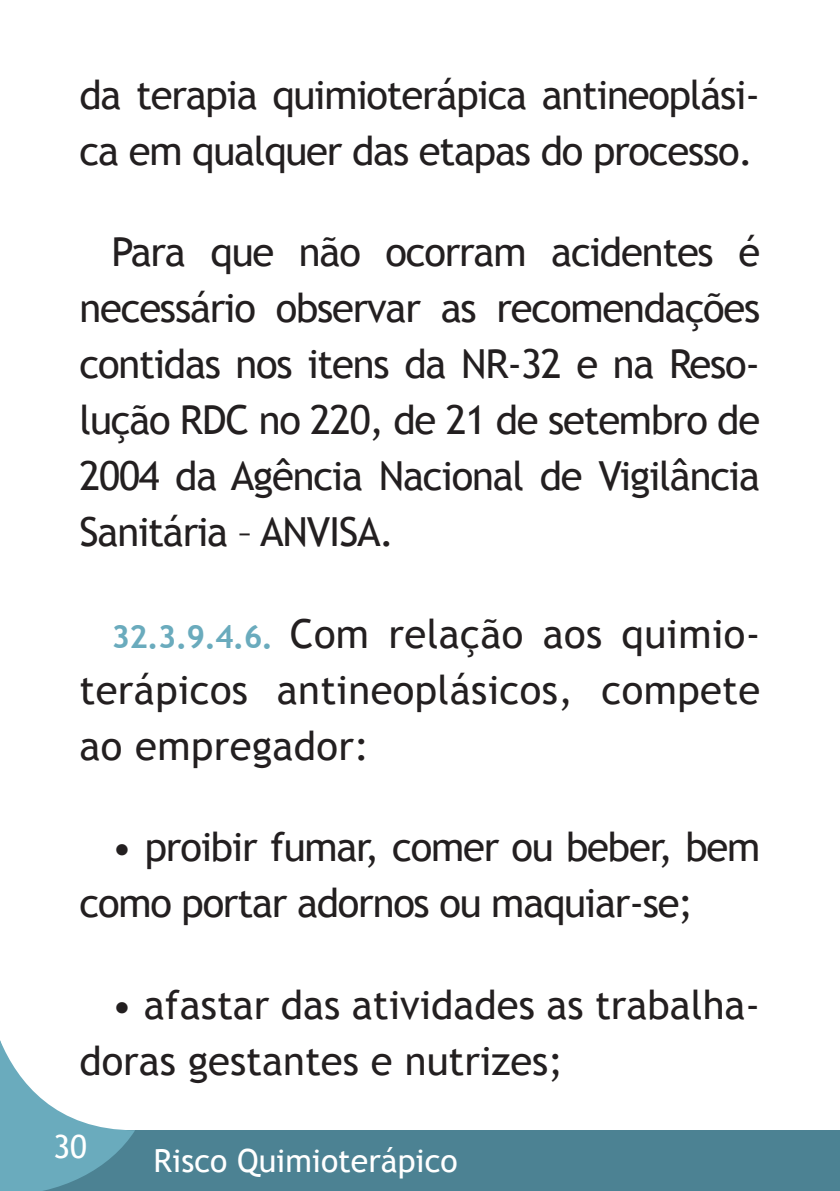
<style>
.page{position:relative;width:840px;height:1191px;background:#fff}
.page>*{position:absolute;margin:0;border:0;box-sizing:border-box;transform-origin:0 0}
.t1{font:40px/56px "Trebuchet MS";letter-spacing:-.03em;color:#231f20}
.t2{font:40px/56px "Trebuchet MS";color:#231f20}
.t3{font:32px "Trebuchet MS";color:#fff}
.s1{font-weight:700;font-size:32px;color:#6aabbd}
</style>
<div class="page">
<div style="left:0;top:1130px;width:839px;height:61px;background:#4c8293"></div>
<svg style="left:0;top:1040px;width:135px;height:151px"></svg>
<p class="t1" style="left:79px;top:67px;width:682px">da terapia quimioterápica antineoplási&shy;ca em qualquer das etapas do processo.</p>
<p class="t1" style="left:79px;top:224px;width:682px;text-align:justify;text-indent:32px">Para que não ocorram acidentes é necessário observar as recomendações contidas nos itens da NR-32 e na Reso&shy;lução RDC no 220, de 21 de setembro de 2004 da Agência Nacional de Vigilância Sanitária – ANVISA.</p>
<p class="t1" style="left:79px;top:605px;width:682px;text-align:justify;text-indent:32px"><span class="s1">32.3.9.4.6.</span> Com relação aos quimio&shy;terápicos antineoplásicos, compete ao empregador:</p>
<p class="t1" style="left:79px;top:819px;width:682px;text-indent:32px">• proibir fumar, comer ou beber, bem como portar adornos ou maquiar-se;</p>
<p class="t2" style="left:79px;top:976px;width:682px;text-indent:32px">• afastar das atividades as trabalha&shy;doras gestantes e nutrizes;</p>
<p class="t3" style="left:53px;top:1127px;width:35px">30</p>
<p class="t3" style="left:153px;top:1142px;width:305px">Risco Quimioterápico</p>
</div>
